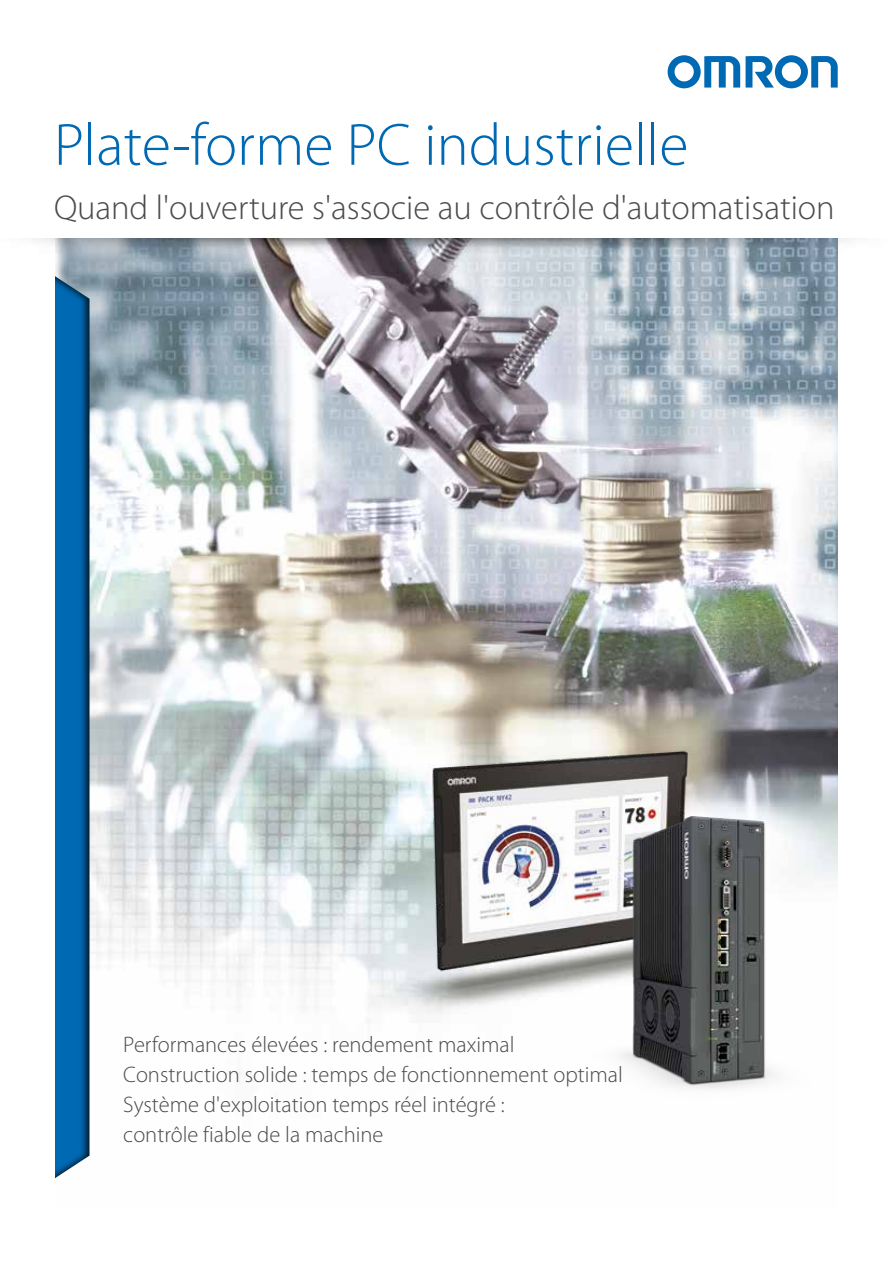
<style>
.page{position:relative;width:893px;height:1263px;background:#fff}
.page>*{position:absolute;margin:0;border:0;box-sizing:border-box;transform-origin:0 0}
.t1{font:300 60px "Myriad Pro";color:#0069b4}
.t2{font:300 34.5px "Myriad Pro";color:#4a4a49}
.t3{font:300 22.5px/30px "Myriad Pro";color:#4a4a49}
</style>
<div class="page">
<img style="left:90px;top:276px;width:748px;height:711px">
<div style="left:55px;top:253px;width:35px;height:949px;background:#000;opacity:.75"></div>
<img style="left:33px;top:238px;width:817px;height:38px">
<img style="left:307px;top:712px;width:502px;height:302px">
<img style="left:429px;top:802px;width:409px;height:287px">
<svg style="left:668px;top:55px;width:72px;height:33px"></svg>
<svg style="left:746px;top:55px;width:92px;height:33px"></svg>
<h1 class="t1" style="left:54px;top:109px;width:636px">Plate-forme PC industrielle</h1>
<h2 class="t2" style="left:54px;top:187px;width:782px">Quand l'ouverture s'associe au contrôle d'automatisation</h2>
<p class="t3" style="left:123px;top:1030px;width:501px">Performances élevées : rendement maximal Construction solide : temps de fonctionnement optimal Système d'exploitation temps réel intégré :<br>contrôle fiable de la machine</p>
</div>
